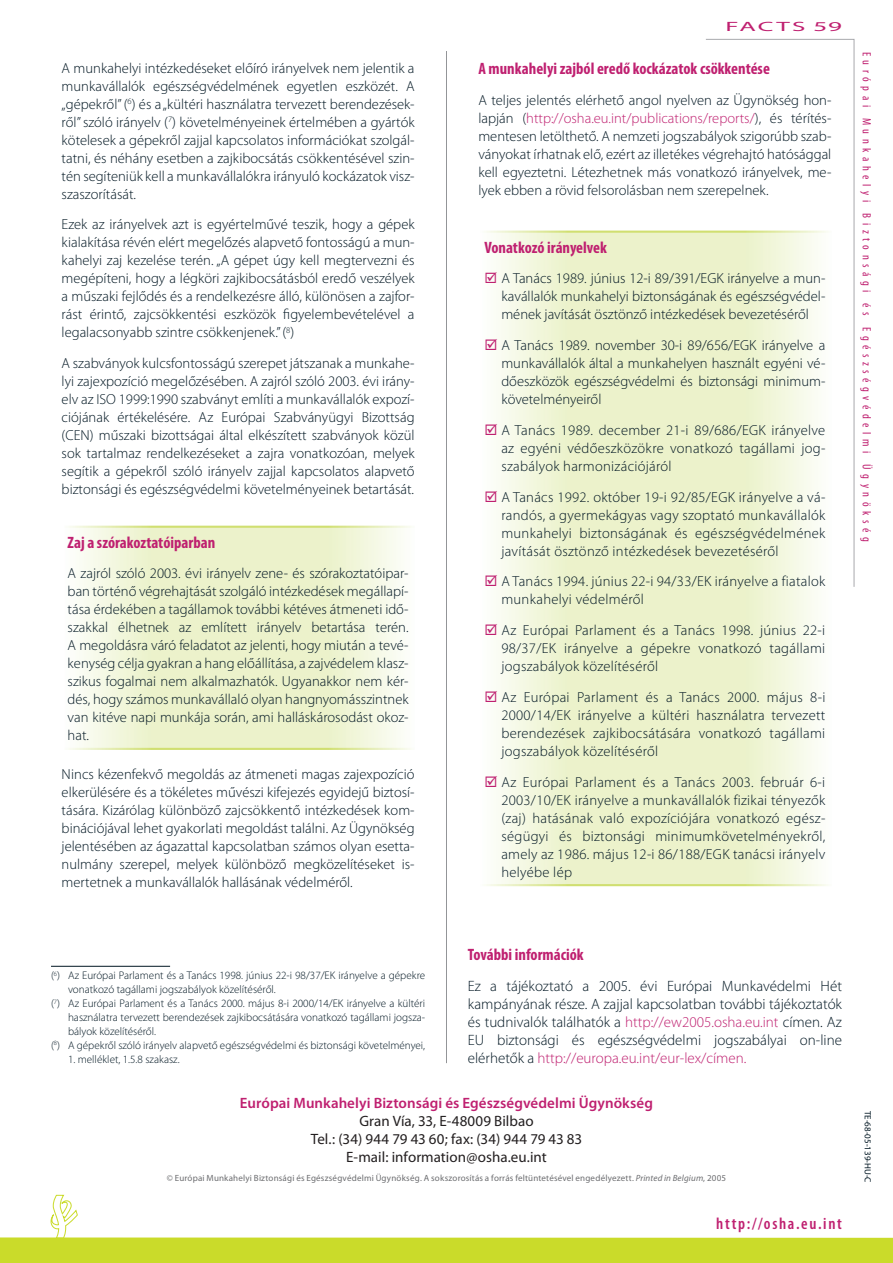
<style>
.page{position:relative;width:893px;height:1263px;background:#fff}
.page>*{position:absolute;margin:0;border:0;box-sizing:border-box;transform-origin:0 0}
.t1{font:700 condensed 16.5px "Myriad Pro";color:#bf2070}
.t2{font:600 condensed 16.5px "Myriad Pro";letter-spacing:.1em;color:#bf2070}
.t3{font:300 15px/18px "Myriad Pro";color:#011622;text-align:justify}
.t4{font:15px/18px "Myriad Pro";color:#231f20;text-align:center}
.t5{font:600 15px "Myriad Pro";letter-spacing:.005em;color:#bf2070}
.t6{font:300 14.55px/18px "Myriad Pro";color:#011622;text-align:justify}
.t7{font:300 14.55px/18px "Myriad Pro";letter-spacing:.02em;color:#011622}
.t8{font:13.5px "Myriad Pro";letter-spacing:.06em;color:#bf2070;scale:2 1}
.t9{font:condensed 12px "Myriad Pro";letter-spacing:.38em;color:#bf2070}
.t10{font:300 11.1px "Myriad Pro";color:#011622}
.t11{font:9px "Myriad Pro";letter-spacing:.02em;color:#6c6d70}
.t12{font:9px "Myriad Pro";color:#011622}
.s1{color:#bf2070}
.s2{font-style:italic}
</style>
<div class="page">
<svg style="left:75px;top:528px;width:330px;height:220px;background:#eff4d4"></svg>
<svg style="left:705px;top:39px;width:150px;height:548px"></svg>
<hr style="left:446px;top:51px;width:1px;height:1012px;background:#939598">
<svg style="left:0;top:1194px;width:893px;height:69px"></svg>
<svg style="left:496px;top:233px;width:335px;height:651px;background:#eff4d5"></svg>
<hr style="left:478px;top:231px;width:353px;height:2px;background:#fff">
<hr style="left:51px;top:966px;width:119px;height:1px;background:#011622">
<svg style="left:496px;top:490px;width:1px;height:12px"></svg>
<svg style="left:496px;top:775px;width:1px;height:12px"></svg>
<p class="t6" style="left:62px;top:59px;width:354px">A munkahelyi intézkedéseket előíró irányelvek nem jelentik a munkavállalók egészségvédelmének egyetlen eszközét. A „gépekről” (<sup>6</sup>) és a „kültéri használatra tervezett berendezések&shy;ről” szóló irányelv (<sup>7</sup>) követelményeinek értelmében a gyártók kötelesek a gépekről zajjal kapcsolatos információkat szolgál&shy;tatni, és néhány esetben a zajkibocsátás csökkentésével szin&shy;tén segíteniük kell a munkavállalókra irányuló kockázatok visz&shy;szaszorítását.</p>
<p class="t6" style="left:62px;top:215px;width:354px">Ezek az irányelvek azt is egyértelművé teszik, hogy a gépek kialakítása révén elért megelőzés alapvető fontosságú a mun&shy;kahelyi zaj kezelése terén. „A gépet úgy kell megtervezni és megépíteni, hogy a légköri zajkibocsátásból eredő veszélyek a műszaki fejlődés és a rendelkezésre álló, különösen a zajfor&shy;rást érintő, zajcsökkentési eszközök figyelembevételével a legalacsonyabb szintre csökkenjenek.” (<sup>8</sup>)</p>
<p class="t6" style="left:62px;top:354px;width:354px">A szabványok kulcsfontosságú szerepet játszanak a munkahe&shy;lyi zajexpozíció megelőzésében. A zajról szóló 2003. évi irány&shy;elv az ISO 1999:1990 szabványt említi a munkavállalók expozí&shy;ciójának értékelésére. Az Európai Szabványügyi Bizottság (CEN) műszaki bizottságai által elkészített szabványok közül sok tartalmaz rendelkezéseket a zajra vonatkozóan, melyek segítik a gépekről szóló irányelv zajjal kapcsolatos alapvető biztonsági és egészségvédelmi követelményeinek betartását.</p>
<p class="t1" style="left:68px;top:532px;width:149px">Zaj a szórakoztatóiparban</p>
<p class="t6" style="left:68px;top:564px;width:342px">A zajról szóló 2003. évi irányelv zene- és szórakoztatóipar&shy;ban történő végrehajtását szolgáló intézkedések megállapí&shy;tása érdekében a tagállamok további kétéves átmeneti idő&shy;szakkal élhetnek az említett irányelv betartása terén.<br>A megoldásra váró feladatot az jelenti, hogy miután a tevé&shy;kenység célja gyakran a hang előállítása, a zajvédelem klasz&shy;szikus fogalmai nem alkalmazhatók. Ugyanakkor nem kér&shy;dés, hogy számos munkavállaló olyan hangnyomásszintnek van kitéve napi munkája során, ami halláskárosodást okoz&shy;hat.</p>
<p class="t6" style="left:62px;top:765px;width:354px">Nincs kézenfekvő megoldás az átmeneti magas zajexpozíció elkerülésére és a tökéletes művészi kifejezés egyidejű biztosí&shy;tására. Kizárólag különböző zajcsökkentő intézkedések kom&shy;binációjával lehet gyakorlati megoldást találni. Az Ügynökség jelentésében az ágazattal kapcsolatban számos olyan esetta&shy;nulmány szerepel, melyek különböző megközelítéseket is&shy;mertetnek a munkavállalók hallásának védelméről.</p>
<p class="t8" style="left:725px;top:19px;width:60px">FACTS 59</p>
<p class="t1" style="left:478px;top:58px;width:293px">A munkahelyi zajból eredő kockázatok csökkentése</p>
<p class="t6" style="left:478px;top:91px;width:354px">A teljes jelentés elérhető angol nyelven az Ügynökség hon&shy;lapján (<span class="s1">http://osha.eu.int/publications/reports/</span>), és térítés&shy;mentesen letölthető. A nemzeti jogszabályok szigorúbb szab&shy;ványokat írhatnak elő, ezért az illetékes végrehajtó hatósággal kell egyeztetni. Létezhetnek más vonatkozó irányelvek, me&shy;lyek ebben a rövid felsorolásban nem szerepelnek.</p>
<p class="t1" style="left:484px;top:237px;width:124px">Vonatkozó irányelvek</p>
<p class="t6" style="left:501px;top:269px;width:325px">A Tanács 1989. június 12-i 89/391/EGK irányelve a mun&shy;kavállalók munkahelyi biztonságának és egészségvédel&shy;mének javítását ösztönző intézkedések bevezetéséről</p>
<p class="t6" style="left:501px;top:336px;width:325px">A Tanács 1989. november 30-i 89/656/EGK irányelve a munkavállalók által a munkahelyen használt egyéni vé&shy;dőeszközök egészségvédelmi és biztonsági minimum&shy;követelményeiről</p>
<p class="t6" style="left:501px;top:421px;width:325px">A Tanács 1989. december 21-i 89/686/EGK irányelve az egyéni védőeszközökre vonatkozó tagállami jog&shy;szabályok harmonizációjáról</p>
<p class="t6" style="left:501px;top:488px;width:325px">A Tanács 1992. október 19-i 92/85/EGK irányelve a vá&shy;randós, a gyermekágyas vagy szoptató munkavállalók munkahelyi biztonságának és egészségvédelmének javítását ösztönző intézkedések bevezetéséről</p>
<p class="t7" style="left:501px;top:572px;width:325px">A Tanács 1994. június 22-i 94/33/EK irányelve a fiatalok munkahelyi védelméről</p>
<p class="t6" style="left:501px;top:621px;width:325px">Az Európai Parlament és a Tanács 1998. június 22-i 98/37/EK irányelve a gépekre vonatkozó tagállami jogszabályok közelítéséről</p>
<p class="t6" style="left:501px;top:688px;width:325px">Az Európai Parlament és a Tanács 2000. május 8-i 2000/14/EK irányelve a kültéri használatra tervezett berendezések zajkibocsátására vonatkozó tagállami jogszabályok közelítéséről</p>
<p class="t6" style="left:501px;top:773px;width:325px">Az Európai Parlament és a Tanács 2003. február 6-i 2003/10/EK irányelve a munkavállalók fizikai tényezők (zaj) hatásának való expozíciójára vonatkozó egész&shy;ségügyi és biztonsági minimumkövetelményekről, amely az 1986. május 12-i 86/188/EGK tanácsi irányelv helyébe lép</p>
<p class="t9" style="left:874px;top:52px;width:491px;rotate:90deg">Európai Munkahelyi Biztonsági és Egészségvédelmi Ügynökség</p>
<p class="t10" style="left:51px;top:969px;width:376px">(<sup>6</sup>) Az Európai Parlament és a Tanács 1998. június 22-i 98/37/EK irányelve a gépekre</p>
<p class="t10" style="left:68px;top:983px;width:209px">vonatkozó tagállami jogszabályok közelítéséről.</p>
<p class="t10" style="left:51px;top:997px;width:376px">(<sup>7</sup>) Az Európai Parlament és a Tanács 2000. május 8-i 2000/14/EK irányelve a kültéri</p>
<p class="t10" style="left:68px;top:1011px;width:359px">használatra tervezett berendezések zajkibocsátására vonatkozó tagállami jogsza-</p>
<p class="t10" style="left:68px;top:1025px;width:89px">bályok közelítéséről.</p>
<p class="t10" style="left:51px;top:1039px;width:376px">(<sup>8</sup>) A gépekről szóló irányelv alapvető egészségvédelmi és biztonsági követelményei,</p>
<p class="t10" style="left:68px;top:1053px;width:113px">1. melléklet, 1.5.8 szakasz.</p>
<p class="t1" style="left:468px;top:944px;width:117px">További információk</p>
<p class="t3" style="left:468px;top:977px;width:376px">Ez a tájékoztató a 2005. évi Európai Munkavédelmi Hét kampányának része. A zajjal kapcsolatban további tájékoztatók és tudnivalók találhatók a <span class="s1">http://ew2005.osha.eu.int</span> címen. Az EU biztonsági és egészségvédelmi jogszabályai on-line elérhetők a <span class="s1">http://europa.eu.int/eur-lex/címen.</span></p>
<p class="t5" style="left:240px;top:1093px;width:415px">Európai Munkahelyi Biztonsági és Egészségvédelmi Ügynökség</p>
<p class="t4" style="left:311px;top:1111px;width:273px">Gran Vía, 33, E-48009 Bilbao<br>Tel.: (34) 944 79 43 60; fax: (34) 944 79 43 83<br>E-mail: information@osha.eu.int</p>
<p class="t11" style="left:167px;top:1172px;width:561px">© Európai Munkahelyi Biztonsági és Egészségvédelmi Ügynökség. A sokszorosítás a forrás feltüntetésével engedélyezett. <span class="s2">Printed in Belgium</span>, 2005</p>
<p class="t2" style="left:716px;top:1213px;width:127px">http://osha.eu.int</p>
<p class="t12" style="left:873px;top:1110px;width:74px;rotate:90deg">TE-68-05-139-HU-C</p>
</div>
